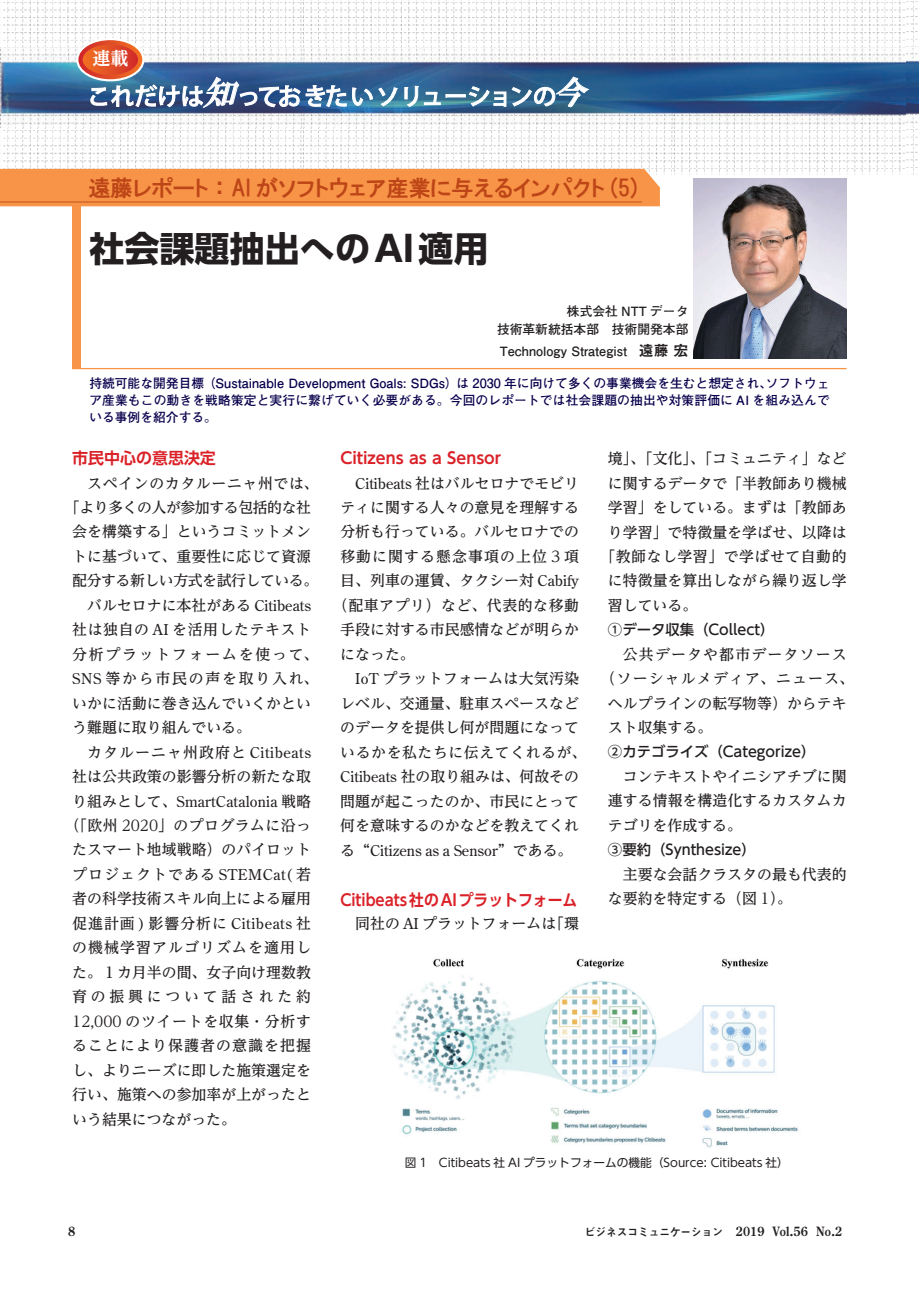
<style>
.page{position:relative;width:919px;height:1289px;background:#fff}
.page>*{position:absolute;margin:0;border:0;box-sizing:border-box;transform-origin:0 0}
.t1{font:700 35.1px "UD Shin Go Pro";color:#231f20}
.t2{font:italic 32.25px "HGP Mincho E";color:#fff}
.t3{font:22.35px "HGP Gothic E";letter-spacing:-.01em;color:#bd4517}
.t4{font:700 18px "UD Reimin Pro";color:#fff}
.t5{font:700 15.9px "UD Shin Go Pro De";color:#da2128}
.t6{font:700 15.9px "UD Shin Go Pro De";color:#da2128;scale:.93 1}
.t7{font:500 14.85px/24.5px "UD Reimin Pro";color:#231f20;text-align:justify}
.t8{font:500 14.85px "UD Reimin Pro";letter-spacing:.04em;color:#231f20}
.t9{font:14.85px "Century Old Style";letter-spacing:.005em;color:#231f20}
.t10{font:500 14.85px "UD Reimin Pro";letter-spacing:-.03em;color:#231f20}
.t11{font:500 14.85px "UD Reimin Pro";letter-spacing:.075em;color:#231f20}
.t12{font:500 14.85px "UD Reimin Pro";letter-spacing:.12em;color:#231f20}
.t13{font:500 14.85px "UD Reimin Pro";letter-spacing:.08em;color:#231f20}
.t14{font:500 14.85px "UD Reimin Pro";letter-spacing:.035em;color:#231f20}
.t15{font:500 14.85px "UD Reimin Pro";letter-spacing:.045em;color:#231f20}
.t16{font:500 14.4px "UD Shin Go Pro";color:#231f20}
.t17{font:700 12.75px/17px "Futo Go B101 Pro";letter-spacing:.01em;color:#08014c;text-align:justify}
.t18{font:700 12.75px/18.1px "Futo Go B101 Pro";color:#231f20;text-align:right}
.t19{font:700 12.75px "Century Old Style";color:#231f20;scale:.85 1}
.t20{font:11.7px "UD Shin Go Pro";color:#231f20}
.s1{font-family:"Midashi Go Pro MB31";font-weight:400;font-size:14.85px}
.s2{font-family:"Century Old Style";font-weight:400}
.s3{font-family:"UD Reimin Pro";font-weight:500}
.s4{font-weight:400}
.s5{font-family:"Midashi Go Pro MB31";font-weight:400;font-size:10.65px}
</style>
<div class="page">
<img style="left:1px;top:0;width:917px;height:174px">
<img style="left:0;top:47px;width:918px;height:80px">
<svg style="left:404px;top:76px;width:189px;height:32px;background:#527ea0"></svg>
<div style="left:76px;top:38px;width:68px;height:43px;border:9px solid #fff;border-radius:50%"></div>
<svg style="left:80px;top:42px;width:318px;height:66px"></svg>
<div style="left:78px;top:40px;width:64px;height:39px;border:4px solid #fff;border-radius:50%"></div>
<img style="left:693px;top:178px;width:153px;height:180px">
<div style="left:0;top:169px;width:660px;height:37px;background:#f79447"></div>
<hr style="left:0;top:201px;width:641px;height:1px;background:#dd7331">
<div style="left:72px;top:206px;width:9px;height:163px;background:#f79447"></div>
<hr style="left:72px;top:368px;width:774px;height:1px;background:#f79447">
<img style="left:393px;top:958px;width:406px;height:190px">
<p class="t4" style="left:113px;top:43px;width:37px">連載</p>
<p class="t4" style="left:92px;top:44px;width:37px">連載</p>
<h2 class="t2" style="left:203px;top:77px;width:63px">知　</h2>
<h2 class="t2" style="left:552px;top:76px;width:42px">今</h2>
<h3 class="t3" style="left:88px;top:177px;width:551px">遠藤レポート： AI がソフトウェア産業に与えるインパクト (5)</h3>
<h1 class="t1" style="left:89px;top:220px;width:400px">社会課題抽出へのAI適用</h1>
<p class="t18" style="left:497px;top:301px;width:193px">株式会社 NTT データ<br>技術革新統括本部　技術開発本部</p>
<p class="t18" style="left:499px;top:341px;width:190px">Technology Strategist <span class="s1">遠藤 宏</span></p>
<p class="t17" style="left:89px;top:373px;width:741px">持続可能な開発目標（Sustainable Development Goals: SDGs）は 2030 年に向けて多くの事業機会を生むと想定され、ソフトウェア産業もこの動きを戦略策定と実行に繋げていく必要がある。今回のレポートでは社会課題の抽出や対策評価に AI を組み込んでいる事例を紹介する。</p>
<p class="t5" style="left:72px;top:445px;width:145px">市民中心の意思決定</p>
<p class="t5" style="left:340px;top:445px;width:162px">Citizens as a Sensor</p>
<p class="t15" style="left:87px;top:471px;width:233px">スペインのカタルーニャ州では、</p>
<p class="t10" style="left:65px;top:495px;width:248px">「より多くの人が参加する包括的な社</p>
<p class="t7" style="left:72px;top:519px;width:240px">会を構築する」というコミットメン</p>
<p class="t7" style="left:72px;top:543px;width:240px">トに基づいて、重要性に応じて資源</p>
<p class="t10" style="left:72px;top:568px;width:247px">配分する新しい方式を試行している。</p>
<p class="t7" style="left:87px;top:592px;width:225px">バルセロナに本社がある <span class="s2">Citibeats</span></p>
<p class="t8" style="left:72px;top:617px;width:240px">社は独自の <span class="s2">AI</span> を活用したテキスト</p>
<p class="t12" style="left:72px;top:642px;width:248px">分析プラットフォームを使って、</p>
<p class="t12" style="left:72px;top:666px;width:248px"><span class="s2">SNS</span> 等から市民の声を取り入れ、</p>
<p class="t7" style="left:72px;top:690px;width:240px">いかに活動に巻き込んでいくかとい</p>
<p class="t7" style="left:72px;top:715px;width:180px">う難題に取り組んでいる。</p>
<p class="t11" style="left:87px;top:739px;width:225px">カタルーニャ州政府と <span class="s2">Citibeats</span></p>
<p class="t7" style="left:72px;top:763px;width:240px">社は公共政策の影響分析の新たな取</p>
<p class="t9" style="left:72px;top:791px;width:240px"><span class="s3">り組みとして、</span>SmartCatalonia <span class="s3">戦略</span></p>
<p class="t7" style="left:72px;top:812px;width:240px;text-indent:-7px">（「欧州 <span class="s4">2020</span>」のプログラムに沿ったスマート地域戦略）のパイロットプロジェクトである <span class="s2">STEMCat(</span> 若者の科学技術スキル向上による雇用促進計画 <span class="s2">)</span> 影響分析に <span class="s2">Citibeats</span> 社の機械学習アルゴリズムを適用した。１カ月半の間、女子向け理数教育の振興について話された約<span class="s4">12</span><span class="s2">,</span><span class="s4">000</span> のツイートを収集<span class="s4">・</span>分析することにより保護者の意識を把握し、よりニーズに即した施策選定を行い、施策への参加率が上がったという結果につながった。</p>
<p class="t7" style="left:355px;top:470px;width:225px"><span class="s2">Citibeats</span> 社はバルセロナでモビリ</p>
<p class="t7" style="left:340px;top:495px;width:240px">ティに関する人々の意見を理解する</p>
<p class="t7" style="left:340px;top:519px;width:240px">分析も行っている。バルセロナでの</p>
<p class="t11" style="left:340px;top:544px;width:240px">移動に関する懸念事項の上位 <span class="s4">3</span> 項</p>
<p class="t7" style="left:340px;top:568px;width:240px">目、列車の運賃、タクシー対 <span class="s2">Cabify</span></p>
<p class="t8" style="left:333px;top:593px;width:248px">（配車アプリ）など、代表的な移動</p>
<p class="t7" style="left:340px;top:617px;width:240px">手段に対する市民感情などが明らか</p>
<p class="t7" style="left:340px;top:641px;width:76px">になった。</p>
<p class="t7" style="left:355px;top:666px;width:225px"><span class="s2">IoT</span> プラットフォームは大気汚染</p>
<p class="t7" style="left:340px;top:690px;width:240px">レベル、交通量、駐車スペースなど</p>
<p class="t7" style="left:340px;top:715px;width:240px">のデータを提供し何が問題になって</p>
<p class="t8" style="left:340px;top:740px;width:248px">いるかを私たちに伝えてくれるが、</p>
<p class="t7" style="left:340px;top:764px;width:240px"><span class="s2">Citibeats</span> 社の取り組みは、何故その</p>
<p class="t7" style="left:340px;top:788px;width:240px">問題が起こったのか、市民にとって</p>
<p class="t7" style="left:340px;top:812px;width:240px">何を意味するのかなどを教えてくれ</p>
<p class="t9" style="left:340px;top:840px;width:234px"><span class="s3">る“</span>Citizens as a Sensor<span class="s3">”である。</span></p>
<p class="t6" style="left:340px;top:886px;width:256px">Citibeats社のAIプラットフォーム</p>
<p class="t7" style="left:355px;top:910px;width:225px">同社の <span class="s2">AI</span> プラットフォームは「環</p>
<p class="t7" style="left:608px;top:446px;width:240px">境」、「文化」、「コミュニティ」など</p>
<p class="t7" style="left:608px;top:470px;width:240px">に関するデータで「半教師あり機械</p>
<p class="t7" style="left:608px;top:495px;width:240px">学習」をしている。まずは「教師あ</p>
<p class="t7" style="left:608px;top:519px;width:240px">り学習」で特徴量を学ばせ、以降は</p>
<p class="t14" style="left:600px;top:544px;width:247px">「教師なし学習」で学ばせて自動的</p>
<p class="t7" style="left:608px;top:568px;width:240px">に特徴量を算出しながら繰り返し学</p>
<p class="t7" style="left:608px;top:592px;width:91px">習している。</p>
<p class="t16" style="left:608px;top:617px;width:168px">①データ収集（Collect）</p>
<p class="t13" style="left:622px;top:642px;width:225px">公共データや都市データソース</p>
<p class="t13" style="left:600px;top:666px;width:255px">（ソーシャルメディア、ニュース、</p>
<p class="t7" style="left:608px;top:690px;width:240px">ヘルプラインの転写物等）からテキ</p>
<p class="t7" style="left:608px;top:715px;width:106px">スト収集する。</p>
<p class="t16" style="left:608px;top:740px;width:209px">②カテゴライズ（Categorize）</p>
<p class="t7" style="left:608px;top:763px;width:240px;text-indent:15px">コンテキストやイニシアチブに関連する情報を構造化するカスタムカテゴリを作成する。</p>
<p class="t16" style="left:608px;top:837px;width:149px">③要約（Synthesize）</p>
<p class="t7" style="left:608px;top:861px;width:240px;text-indent:15px">主要な会話クラスタの最も代表的な要約を特定する（図 <span class="s4">1</span>）。</p>
<p class="t20" style="left:405px;top:1153px;width:385px">図 1　Citibeats 社 AI プラットフォームの機能（Source: Citibeats 社）</p>
<p class="t19" style="left:68px;top:1223px;width:10px">8</p>
<p class="t19" style="left:585px;top:1223px;width:304px"><span class="s5">ビジネスコミュニケーション</span> 2019 Vol.56 No.2</p>
</div>
